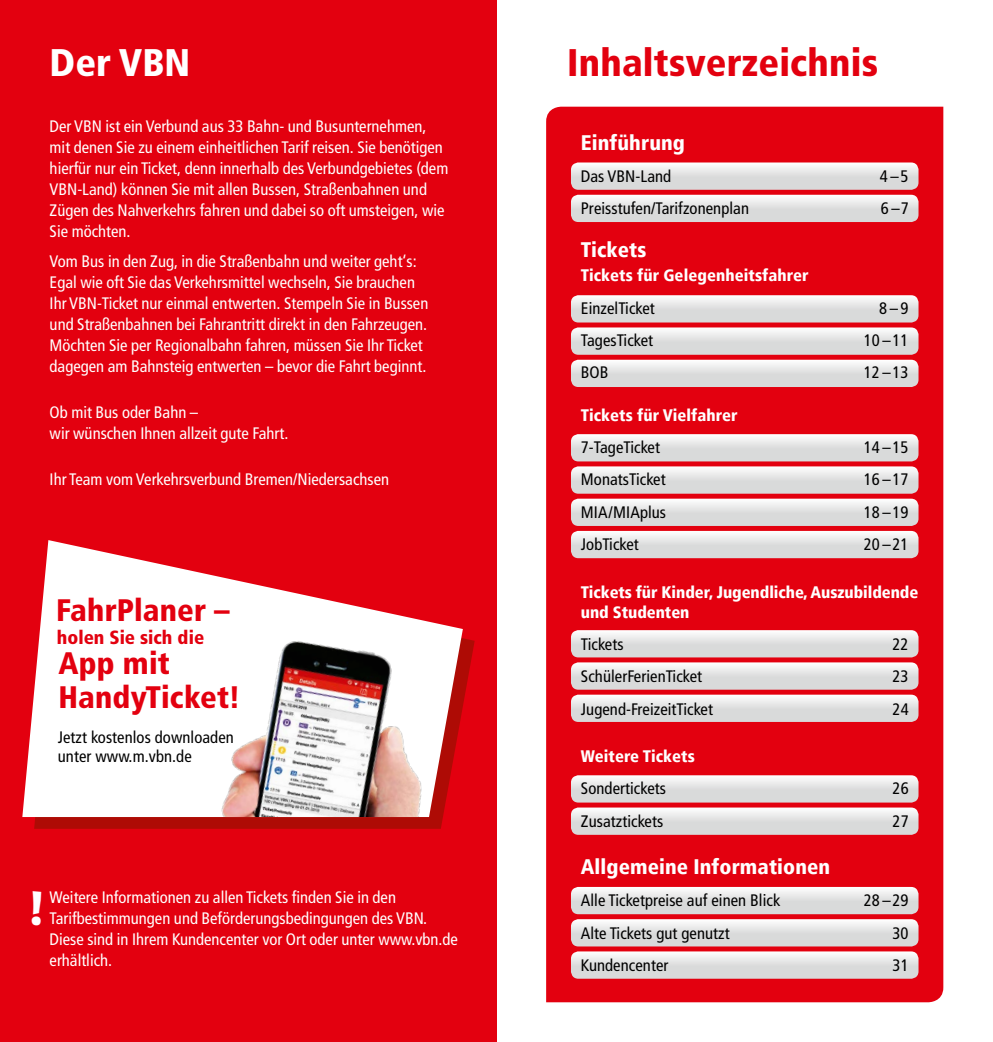
<style>
.page{position:relative;width:993px;height:1042px;background:#fff}
.page>*{position:absolute;margin:0;border:0;box-sizing:border-box;transform-origin:0 0}
.t1{font:43.75px "Ad Lib BT";color:#fff}
.t2{font:900 condensed 38.5px "Frutiger LTCE";letter-spacing:.005em;color:#e3000f}
.t3{font:900 condensed 38.5px "Frutiger LTCE";color:#fff}
.t4{font:900 condensed 31.15px/33.2px "Frutiger LTCE";letter-spacing:.005em;color:#e3000f}
.t5{font:900 condensed 21px "Frutiger";letter-spacing:.005em;color:#fff}
.t6{font:900 condensed 19.07px "Frutiger LTCE";color:#e3000f}
.t7{font:condensed 16.62px/21px "Frutiger";color:#fff}
.t8{font:condensed 16.62px/19.2px "Frutiger";letter-spacing:.005em;color:#000}
.t9{font:900 condensed 16.62px/19.9px "Frutiger";letter-spacing:-.005em;color:#fff}
</style>
<div class="page">
<div style="left:0;top:0;width:496px;height:1042px;background:#e3000f"></div>
<div style="left:546px;top:107px;width:397px;height:895px;background:#e3000f"></div>
<svg style="left:34px;top:628px;width:440px;height:201px;fill:#ae0b05"></svg>
<svg style="left:22px;top:540px;width:440px;height:277px;fill:#fff"></svg>
<img style="left:195px;top:637px;width:234px;height:180px">
<svg style="left:570px;top:162px;width:348px;height:60px"></svg>
<svg style="left:570px;top:295px;width:348px;height:92px"></svg>
<svg style="left:570px;top:434px;width:348px;height:124px"></svg>
<svg style="left:570px;top:630px;width:348px;height:92px"></svg>
<svg style="left:570px;top:775px;width:348px;height:60px"></svg>
<svg style="left:570px;top:887px;width:348px;height:91px"></svg>
<h2 class="t3" style="left:50px;top:39px;width:142px">Der VBN</h2>
<h2 class="t2" style="left:567px;top:39px;width:312px">Inhaltsverzeichnis</h2>
<p class="t7" style="left:50px;top:115px;width:400px">Der VBN ist ein Verbund aus 33 Bahn- und Busunternehmen, mit denen Sie zu einem einheitlichen Tarif reisen. Sie benötigen hierfür nur ein Ticket, denn innerhalb des Verbundgebietes (dem VBN-Land) können Sie mit allen Bussen, Straßenbahnen und Zügen des Nahverkehrs fahren und dabei so oft umsteigen, wie Sie möchten.</p>
<p class="t7" style="left:50px;top:251px;width:380px">Vom Bus in den Zug, in die Straßenbahn und weiter geht‘s:<br>Egal wie oft Sie das Verkehrsmittel wechseln, Sie brauchen Ihr VBN-Ticket nur einmal entwerten. Stempeln Sie in Bussen und Straßenbahnen bei Fahrantritt direkt in den Fahrzeugen.<br>Möchten Sie per Regionalbahn fahren, müssen Sie Ihr Ticket dagegen am Bahnsteig entwerten – bevor die Fahrt beginnt.</p>
<p class="t7" style="left:50px;top:402px;width:240px">Ob mit Bus oder Bahn –<br>wir wünschen Ihnen allzeit gute Fahrt.</p>
<p class="t7" style="left:50px;top:469px;width:341px">Ihr Team vom Verkehrsverbund Bremen/Niedersachsen</p>
<h3 class="t4" style="left:56px;top:594px;width:175px">FahrPlaner –</h3>
<p class="t6" style="left:57px;top:626px;width:149px">holen Sie sich die</p>
<h3 class="t4" style="left:58px;top:647px;width:183px">App mit<br>HandyTicket!</h3>
<p class="t8" style="left:58px;top:728px;width:177px">Jetzt kostenlos downloaden unter www.m.vbn.de</p>
<h1 class="t1" style="left:30px;top:877px;width:15px">!</h1>
<p class="t7" style="left:50px;top:887px;width:409px">Weitere Informationen zu allen Tickets finden Sie in den Tarifbestimmungen und Beförderungsbedingungen des VBN.<br>Diese sind in Ihrem Kundencenter vor Ort oder unter www.vbn.de erhältlich.</p>
<p class="t5" style="left:580px;top:130px;width:106px">Einführung</p>
<p class="t8" style="left:580px;top:167px;width:92px">Das VBN-Land</p>
<p class="t8" style="left:879px;top:167px;width:30px">4–5</p>
<p class="t8" style="left:580px;top:199px;width:169px">Preisstufen/Tarifzonenplan</p>
<p class="t8" style="left:880px;top:199px;width:29px">6–7</p>
<p class="t5" style="left:580px;top:237px;width:67px">Tickets</p>
<p class="t9" style="left:580px;top:265px;width:229px">Tickets für Gelegenheitsfahrer</p>
<p class="t8" style="left:580px;top:298px;width:75px">EinzelTicket</p>
<p class="t8" style="left:878px;top:298px;width:31px">8–9</p>
<p class="t8" style="left:580px;top:331px;width:74px">TagesTicket</p>
<p class="t8" style="left:863px;top:331px;width:46px">10–11</p>
<p class="t8" style="left:580px;top:363px;width:29px">BOB</p>
<p class="t8" style="left:863px;top:363px;width:46px">12–13</p>
<p class="t9" style="left:580px;top:405px;width:158px">Tickets für Vielfahrer</p>
<p class="t8" style="left:580px;top:438px;width:81px">7-TageTicket</p>
<p class="t8" style="left:863px;top:438px;width:46px">14–15</p>
<p class="t8" style="left:580px;top:470px;width:86px">MonatsTicket</p>
<p class="t8" style="left:863px;top:470px;width:46px">16–17</p>
<p class="t8" style="left:580px;top:502px;width:87px">MIA/MIAplus</p>
<p class="t8" style="left:863px;top:502px;width:46px">18–19</p>
<p class="t8" style="left:580px;top:535px;width:59px">JobTicket</p>
<p class="t8" style="left:863px;top:535px;width:46px">20–21</p>
<p class="t9" style="left:580px;top:582px;width:339px">Tickets für Kinder, Jugendliche, Auszubildende und Studenten</p>
<p class="t8" style="left:580px;top:635px;width:44px">Tickets</p>
<p class="t8" style="left:892px;top:635px;width:18px">22</p>
<p class="t8" style="left:580px;top:667px;width:123px">SchülerFerienTicket</p>
<p class="t8" style="left:892px;top:667px;width:18px">23</p>
<p class="t8" style="left:580px;top:699px;width:133px">Jugend-FreizeitTicket</p>
<p class="t8" style="left:892px;top:699px;width:18px">24</p>
<p class="t9" style="left:580px;top:746px;width:115px">Weitere Tickets</p>
<p class="t8" style="left:580px;top:779px;width:87px">Sondertickets</p>
<p class="t8" style="left:892px;top:779px;width:18px">26</p>
<p class="t8" style="left:580px;top:811px;width:84px">Zusatztickets</p>
<p class="t8" style="left:892px;top:811px;width:18px">27</p>
<p class="t5" style="left:580px;top:854px;width:251px">Allgemeine Informationen</p>
<p class="t8" style="left:580px;top:891px;width:201px">Alle Ticketpreise auf einen Blick</p>
<p class="t8" style="left:863px;top:891px;width:46px">28–29</p>
<p class="t8" style="left:580px;top:923px;width:150px">Alte Tickets gut genutzt</p>
<p class="t8" style="left:892px;top:923px;width:18px">30</p>
<p class="t8" style="left:580px;top:956px;width:89px">Kundencenter</p>
<p class="t8" style="left:892px;top:956px;width:18px">31</p>
</div>
